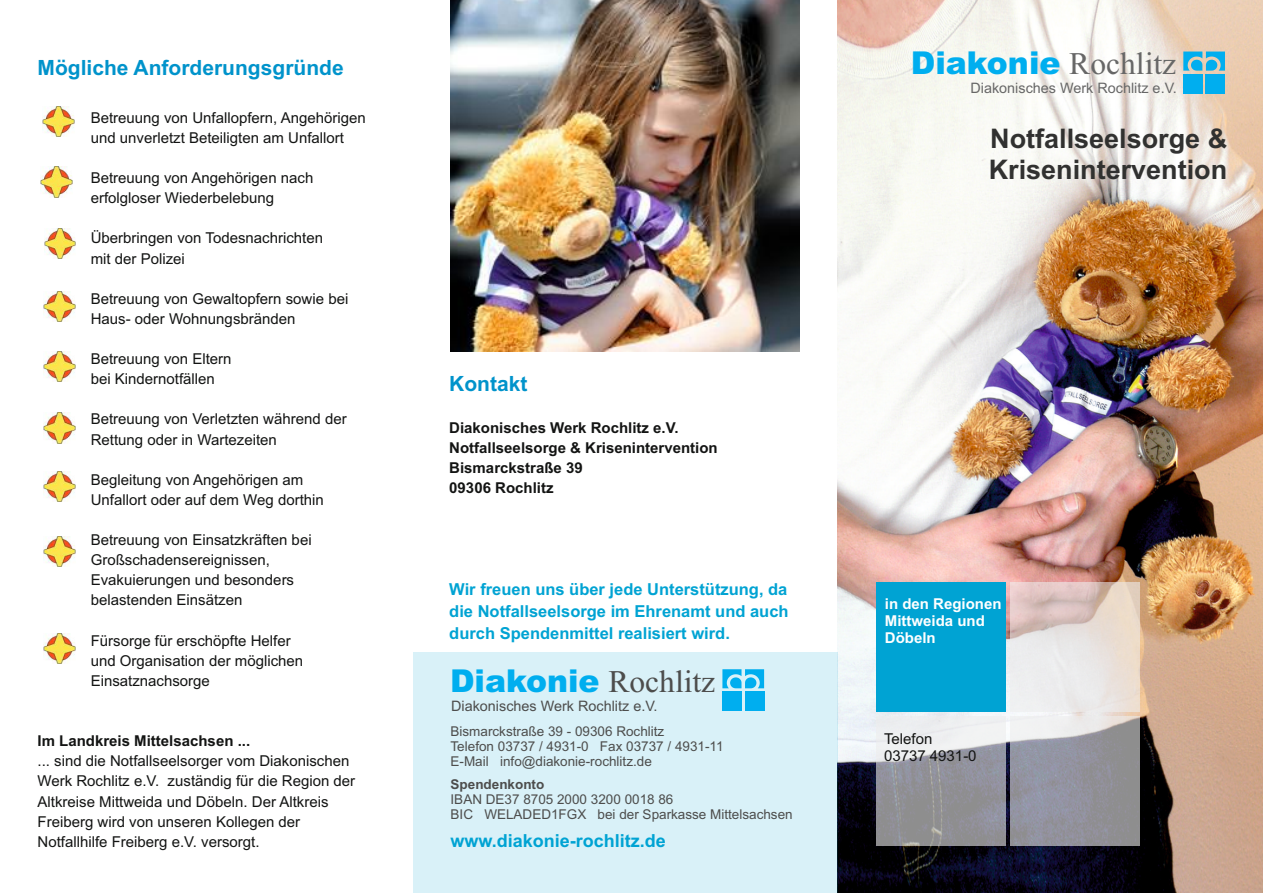
<style>
.page{position:relative;width:1263px;height:893px;background:#fff}
.page>*{position:absolute;margin:0;border:0;box-sizing:border-box;transform-origin:0 0}
.t1{font:900 31.5px "Arial";color:#00aeef}
.t2{font:700 27px/30.2px "Arial";color:#313130}
.t3{font:700 21px "Arial";color:#0093cb}
.t4{font:700 18px "Arial";color:#00a3d3}
.t5{font:700 16.5px/22px "Arial";color:#00a3d3;text-align:justify}
.t6{font:15px/20.1px "Arial";color:#131413}
.t7{font:700 15px/20.1px "Arial";color:#131413}
.t8{font:700 15px/16.8px "Arial";color:#fff}
.t9{font:14.4px "Arial";color:#676767}
.t10{font:14.4px "Arial";color:#4d4d4c}
.t11{font:13.5px/15.1px "Arial";color:#4d4d4c}
.t12{font:700 13.5px "Arial";color:#4d4d4c}
.s1{font-family:"Times New Roman";font-weight:400;color:#4d4d4c}
.s2{font-family:"Times New Roman";font-weight:400;color:#676767}
</style>
<div class="page">
<img style="left:837px;top:0;width:426px;height:893px">
<div style="left:876px;top:583px;width:130px;height:129px;background:#00a3d3"></div>
<div style="left:876px;top:716px;width:130px;height:130px;background:#ededed;opacity:.6"></div>
<div style="left:1010px;top:583px;width:130px;height:129px;background:#ededed;opacity:.6"></div>
<div style="left:1010px;top:716px;width:130px;height:130px;background:#ededed;opacity:.6"></div>
<svg style="left:1183px;top:52px;width:42px;height:19px"></svg>
<div style="left:1183px;top:74px;width:19px;height:19px;background:#00aeef"></div>
<div style="left:1206px;top:74px;width:19px;height:19px;background:#00aeef"></div>
<img style="left:43px;top:107px;width:31px;height:30px">
<img style="left:41px;top:167px;width:31px;height:30px">
<img style="left:44px;top:228px;width:32px;height:30px">
<img style="left:44px;top:291px;width:31px;height:30px">
<img style="left:44px;top:352px;width:31px;height:30px">
<img style="left:44px;top:413px;width:31px;height:30px">
<img style="left:44px;top:471px;width:31px;height:31px">
<img style="left:44px;top:537px;width:31px;height:30px">
<img style="left:44px;top:634px;width:31px;height:30px">
<img style="left:451px;top:0;width:348px;height:351px">
<div style="left:413px;top:652px;width:424px;height:241px;background:#d9f1f8"></div>
<svg style="left:722px;top:669px;width:42px;height:19px"></svg>
<div style="left:722px;top:692px;width:19px;height:19px;background:#00aeef"></div>
<div style="left:745px;top:692px;width:19px;height:19px;background:#00aeef"></div>
<h3 class="t3" style="left:38px;top:60px;width:308px">Mögliche Anforderungsgründe</h3>
<p class="t6" style="left:91px;top:109px;width:277px">Betreuung von Unfallopfern, Angehörigen und unverletzt Beteiligten am Unfallort</p>
<p class="t6" style="left:91px;top:169px;width:224px">Betreuung von Angehörigen nach erfolgloser Wiederbelebung</p>
<p class="t6" style="left:91px;top:229px;width:234px">Überbringen von Todesnachrichten mit der Polizei</p>
<p class="t6" style="left:91px;top:290px;width:259px">Betreuung von Gewaltopfern sowie bei<br>Haus- oder Wohnungsbränden</p>
<p class="t6" style="left:91px;top:350px;width:142px">Betreuung von Eltern bei Kindernotfällen</p>
<p class="t6" style="left:91px;top:410px;width:257px">Betreuung von Verletzten während der<br>Rettung oder in Wartezeiten</p>
<p class="t6" style="left:91px;top:471px;width:235px">Begleitung von Angehörigen am<br>Unfallort oder auf dem Weg dorthin</p>
<p class="t6" style="left:91px;top:531px;width:222px">Betreuung von Einsatzkräften bei<br>Großschadensereignissen,<br>Evakuierungen und besonders belastenden Einsätzen</p>
<p class="t6" style="left:91px;top:632px;width:214px">Fürsorge für erschöpfte Helfer und Organisation der möglichen<br>Einsatznachsorge</p>
<p class="t7" style="left:38px;top:732px;width:214px">Im Landkreis Mittelsachsen ...</p>
<p class="t6" style="left:38px;top:752px;width:319px">... sind die Notfallseelsorger vom Diakonischen Werk Rochlitz e.V. zuständig für die Region der Altkreise Mittweida und Döbeln. Der Altkreis Freiberg wird von unseren Kollegen der Notfallhilfe Freiberg e.V. versorgt.</p>
<h3 class="t3" style="left:449px;top:375px;width:80px">Kontakt</h3>
<p class="t7" style="left:449px;top:419px;width:270px">Diakonisches Werk Rochlitz e.V.<br>Notfallseelsorge &amp; Krisenintervention<br>Bismarckstraße 39<br>09306 Rochlitz</p>
<p class="t5" style="left:449px;top:580px;width:341px">Wir freuen uns über jede Unterstützung, da die Notfallseelsorge im Ehrenamt und auch durch Spendenmittel realisiert wird.</p>
<h1 class="t1" style="left:450px;top:669px;width:267px">Diakonie <span class="s1">Rochlitz</span></h1>
<p class="t10" style="left:451px;top:701px;width:208px">Diakonisches Werk Rochlitz e.V.</p>
<p class="t11" style="left:451px;top:725px;width:274px">Bismarckstraße 39 - 09306 Rochlitz<br>Telefon 03737 / 4931-0 Fax 03737 / 4931-11<br>E-Mail info@diakonie-rochlitz.de</p>
<p class="t12" style="left:451px;top:779px;width:95px">Spendenkonto</p>
<p class="t11" style="left:451px;top:792px;width:344px">IBAN DE37 8705 2000 3200 0018 86<br>BIC WELADED1FGX bei der Sparkasse Mittelsachsen</p>
<p class="t4" style="left:451px;top:834px;width:217px">www.diakonie-rochlitz.de</p>
<h1 class="t1" style="left:911px;top:52px;width:267px">Diakonie <span class="s2">Rochlitz</span></h1>
<p class="t9" style="left:970px;top:83px;width:208px">Diakonisches Werk Rochlitz e.V.</p>
<h2 class="t2" style="left:989px;top:126px;width:240px">Notfallseelsorge &amp;<br>Krisenintervention</h2>
<p class="t8" style="left:885px;top:597px;width:118px">in den Regionen<br>Mittweida und<br>Döbeln</p>
<p class="t6" style="left:884px;top:732px;width:94px;line-height:16.8px">Telefon<br>03737 4931-0</p>
</div>
